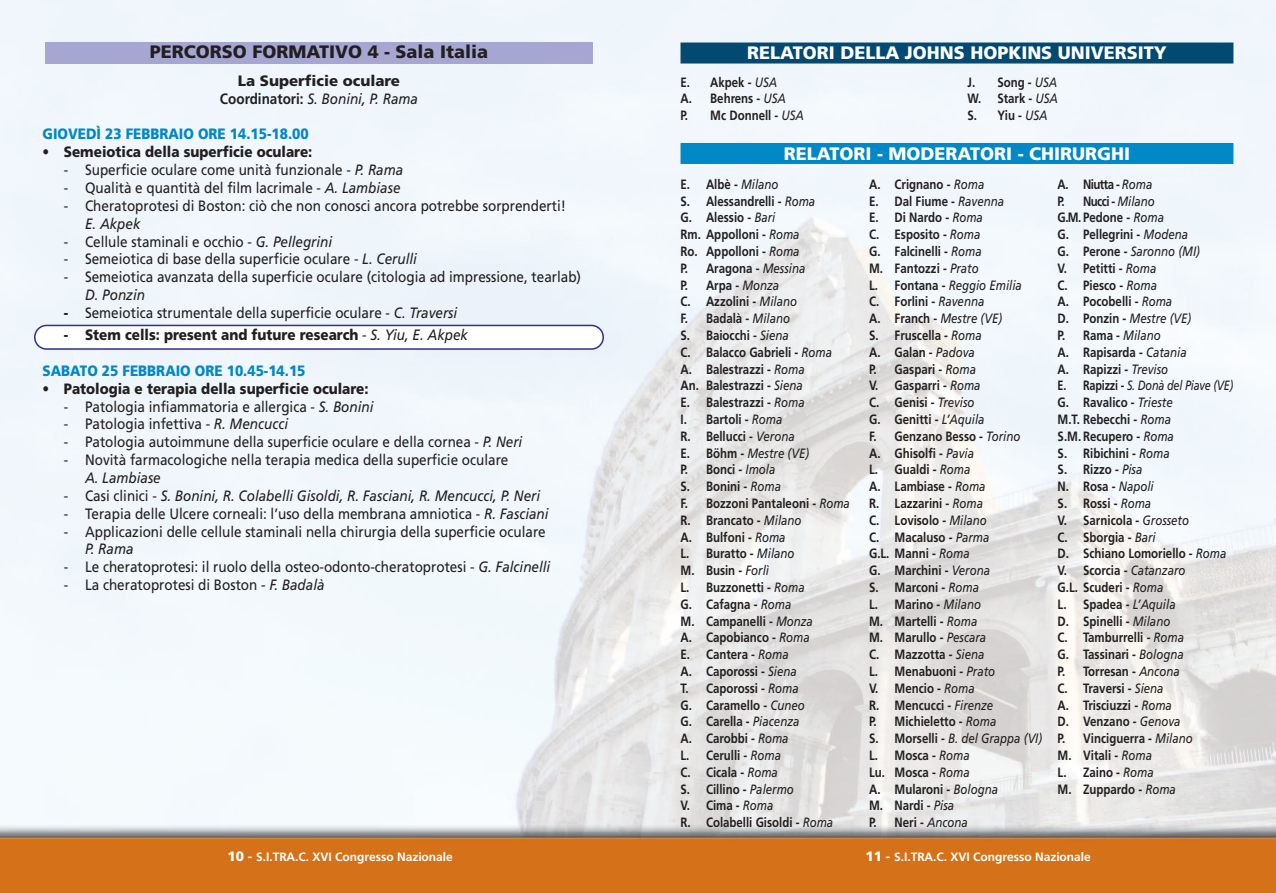
<style>
.page{position:relative;width:1276px;height:893px;background:#fff}
.page>*{position:absolute;margin:0;border:0;box-sizing:border-box;transform-origin:0 0}
.t1{font:900 18px "Frutiger";color:#fff}
.t2{font:900 18px "Frutiger";color:#231f20}
.t3{font:15px "Frutiger";color:#231f20;scale:.9 1}
.t4{font:900 15px "Frutiger";color:#231f20;scale:.9 1}
.t5{font:italic 15px "Frutiger";color:#231f20;scale:.9 1}
.t6{font:900 15px "Frutiger";color:#0088c7;scale:.9 1}
.t7{font:900 15px/17.9px "Frutiger";color:#231f20;text-align:center}
.t8{font:700 13.5px/16.8px "Frutiger";color:#231f20;scale:.85 1}
.t9{font:700 12px "Frutiger";color:#fff}
.s1{font-weight:700}
.s2{font-weight:400;font-style:italic}
.s3{font-style:italic}
.s4{font-weight:900}
.s5{font-weight:400}
.s6{font-style:normal}
.s7{font-weight:900;font-size:13.5px}
.s8{font-size:13.5px}
</style>
<div class="page">
<img style="left:0;top:0;width:1276px;height:893px">
<svg style="left:34px;top:325px;width:570px;height:25px"></svg>
<div style="left:46px;top:43px;width:546px;height:21px;background:#a6a6d2"></div>
<div style="left:680px;top:43px;width:553px;height:21px;background:#024a72"></div>
<div style="left:680px;top:143px;width:553px;height:21px;background:#0088c7"></div>
<h1 class="t2" style="left:150px;top:45px;width:339px">PERCORSO FORMATIVO 4 - Sala Italia</h1>
<h1 class="t1" style="left:747px;top:46px;width:421px">RELATORI DELLA JOHNS HOPKINS UNIVERSITY</h1>
<p class="t7" style="left:220px;top:73px;width:199px">La Superficie oculare<br><span class="s1">Coordinatori:</span> <span class="s2">S. Bonini, P. Rama</span></p>
<p class="t6" style="left:43px;top:128px;width:297px">GIOVEDÌ 23 FEBBRAIO ORE 14.15-18.00</p>
<p class="t4" style="left:43px;top:146px;width:301px">• Semeiotica della superficie oculare:</p>
<p class="t3" style="left:64px;top:164px;width:379px">- Superficie oculare come unità funzionale - <span class="s3">P. Rama</span></p>
<p class="t3" style="left:64px;top:182px;width:376px">- Qualità e quantità del film lacrimale - <span class="s3">A. Lambiase</span></p>
<p class="t3" style="left:64px;top:200px;width:559px">- Cheratoprotesi di Boston: ciò che non conosci ancora potrebbe sorprenderti!</p>
<p class="t5" style="left:85px;top:217px;width:63px">E. Akpek</p>
<p class="t3" style="left:64px;top:235px;width:300px">- Cellule staminali e occhio - <span class="s3">G. Pellegrini</span></p>
<p class="t3" style="left:64px;top:253px;width:394px">- Semeiotica di base della superficie oculare - <span class="s3">L. Cerulli</span></p>
<p class="t3" style="left:64px;top:271px;width:576px">- Semeiotica avanzata della superficie oculare (citologia ad impressione, tearlab)</p>
<p class="t5" style="left:85px;top:289px;width:68px">D. Ponzin</p>
<p class="t3" style="left:64px;top:307px;width:439px"><span class="s4">-</span> Semeiotica strumentale della superficie oculare - <span class="s3">C. Traversi</span></p>
<p class="t4" style="left:64px;top:329px;width:451px">- Stem cells: present and future research <span class="s5">-</span> <span class="s2">S. Yiu, E. Akpek</span></p>
<p class="t6" style="left:43px;top:365px;width:294px">SABATO 25 FEBBRAIO ORE 10.45-14.15</p>
<p class="t4" style="left:43px;top:382px;width:364px">• Patologia e terapia della superficie oculare:</p>
<p class="t3" style="left:64px;top:400px;width:346px">- Patologia infiammatoria e allergica - <span class="s3">S. Bonini</span></p>
<p class="t3" style="left:64px;top:418px;width:251px">- Patologia infettiva - <span class="s3">R. Mencucci</span></p>
<p class="t3" style="left:64px;top:436px;width:511px">- Patologia autoimmune della superficie oculare e della cornea - <span class="s3">P. Neri</span></p>
<p class="t3" style="left:64px;top:454px;width:495px">- Novità farmacologiche nella terapia medica della superficie oculare</p>
<p class="t5" style="left:85px;top:472px;width:86px">A. Lambiase</p>
<p class="t5" style="left:64px;top:490px;width:531px"><span class="s6">- Casi clinici -</span> S. Bonini, R. Colabelli Gisoldi, R. Fasciani, R. Mencucci, P. Neri</p>
<p class="t3" style="left:64px;top:507px;width:540px">- Terapia delle Ulcere corneali: l’uso della membrana amniotica - <span class="s3">R. Fasciani</span></p>
<p class="t3" style="left:64px;top:525px;width:537px">- Applicazioni delle cellule staminali nella chirurgia della superficie oculare</p>
<p class="t5" style="left:85px;top:543px;width:55px">P. Rama</p>
<p class="t3" style="left:64px;top:561px;width:542px">- Le cheratoprotesi: il ruolo della osteo-odonto-cheratoprotesi - <span class="s3">G. Falcinelli</span></p>
<p class="t3" style="left:64px;top:579px;width:291px">- La cheratoprotesi di Boston - <span class="s3">F. Badalà</span></p>
<p class="t8" style="left:680px;top:75px;width:147px">E. Akpek - <span class="s2">USA<br></span>A. Behrens - <span class="s2">USA<br></span>P. Mc Donnell - <span class="s2">USA</span></p>
<p class="t8" style="left:967px;top:75px;width:108px;text-align:justify">J. Song - <span class="s2">USA </span>W. Stark - <span class="s2">USA </span>S. Yiu - <span class="s2">USA</span></p>
<h1 class="t1" style="left:784px;top:146px;width:348px">RELATORI - MODERATORI - CHIRURGHI</h1>
<p class="t8" style="left:680px;top:177px;width:201px">E. Albè - <span class="s2">Milano<br></span>S. Alessandrelli - <span class="s2">Roma<br></span>G. Alessio - <span class="s2">Bari<br></span>Rm. Appolloni - <span class="s2">Roma<br></span>Ro. Appolloni - <span class="s2">Roma<br></span>P. Aragona - <span class="s2">Messina<br></span>P. Arpa - <span class="s2">Monza<br></span>C. Azzolini - <span class="s2">Milano<br></span>F. Badalà - <span class="s2">Milano<br></span>S. Baiocchi - <span class="s2">Siena<br></span>C. Balacco Gabrieli - <span class="s2">Roma<br></span>A. Balestrazzi - <span class="s2">Roma<br></span>An. Balestrazzi - <span class="s2">Siena<br></span>E. Balestrazzi - <span class="s2">Roma<br></span>I. Bartoli - <span class="s2">Roma<br></span>R. Bellucci - <span class="s2">Verona<br></span>E. Böhm - <span class="s2">Mestre (VE)<br></span>P. Bonci - <span class="s2">Imola<br></span>S. Bonini - <span class="s2">Roma<br></span>F. Bozzoni Pantaleoni - <span class="s2">Roma<br></span>R. Brancato - <span class="s2">Milano<br></span>A. Bulfoni - <span class="s2">Roma<br></span>L. Buratto - <span class="s2">Milano<br></span>M. Busin - <span class="s2">Forlì<br></span>L. Buzzonetti - <span class="s2">Roma<br></span>G. Cafagna - <span class="s2">Roma<br></span>M. Campanelli - <span class="s2">Monza<br></span>A. Capobianco - <span class="s2">Roma<br></span>E. Cantera - <span class="s2">Roma<br></span>A. Caporossi - <span class="s2">Siena<br></span>T. Caporossi - <span class="s2">Roma<br></span>G. Caramello - <span class="s2">Cuneo<br></span>G. Carella - <span class="s2">Piacenza<br></span>A. Carobbi - <span class="s2">Roma<br></span>L. Cerulli - <span class="s2">Roma<br></span>C. Cicala - <span class="s2">Roma<br></span>S. Cillino - <span class="s2">Palermo<br></span>V. Cima - <span class="s2">Roma<br></span>R. Colabelli Gisoldi - <span class="s2">Roma</span></p>
<p class="t8" style="left:869px;top:177px;width:205px">A. Crignano - <span class="s2">Roma<br></span>E. Dal Fiume - <span class="s2">Ravenna<br></span>E. Di Nardo - <span class="s2">Roma<br></span>C. Esposito - <span class="s2">Roma<br></span>G. Falcinelli - <span class="s2">Roma<br></span>M. Fantozzi - <span class="s2">Prato<br></span>L. Fontana - <span class="s2">Reggio Emilia<br></span>C. Forlini - <span class="s2">Ravenna<br></span>A. Franch - <span class="s2">Mestre (VE)<br></span>S. Fruscella - <span class="s2">Roma<br></span>A. Galan - <span class="s2">Padova<br></span>P. Gaspari - <span class="s2">Roma<br></span>V. Gasparri - <span class="s2">Roma<br></span>C. Genisi - <span class="s2">Treviso<br></span>G. Genitti - <span class="s2">L’Aquila<br></span>F. Genzano Besso - <span class="s2">Torino<br></span>A. Ghisolfi - <span class="s2">Pavia<br></span>L. Gualdi - <span class="s2">Roma<br></span>A. Lambiase - <span class="s2">Roma<br></span>R. Lazzarini - <span class="s2">Roma<br></span>C. Lovisolo - <span class="s2">Milano<br></span>C. Macaluso - <span class="s2">Parma<br></span>G.L. Manni - <span class="s2">Roma<br></span>G. Marchini - <span class="s2">Verona<br></span>S. Marconi - <span class="s2">Roma<br></span>L. Marino - <span class="s2">Milano<br></span>M. Martelli - <span class="s2">Roma<br></span>M. Marullo - <span class="s2">Pescara<br></span>C. Mazzotta - <span class="s2">Siena<br></span>L. Menabuoni - <span class="s2">Prato<br></span>V. Mencio - <span class="s2">Roma<br></span>R. Mencucci - <span class="s2">Firenze<br></span>P. Michieletto - <span class="s2">Roma<br></span>S. Morselli - <span class="s2">B. del Grappa (VI)<br></span>L. Mosca - <span class="s2">Roma<br></span>Lu. Mosca - <span class="s2">Roma<br></span>A. Mularoni - <span class="s2">Bologna<br></span>M. Nardi - <span class="s2">Pisa<br></span>P. Neri - <span class="s2">Ancona</span></p>
<p class="t8" style="left:1057px;top:177px;width:208px">A. Niutta - <span class="s2">Roma<br></span>P. Nucci - <span class="s2">Milano<br></span>G.M. Pedone - <span class="s2">Roma<br></span>G. Pellegrini - <span class="s2">Modena<br></span>G. Perone - <span class="s2">Saronno (MI)<br></span>V. Petitti - <span class="s2">Roma<br></span>C. Piesco - <span class="s2">Roma<br></span>A. Pocobelli - <span class="s2">Roma<br></span>D. Ponzin - <span class="s2">Mestre (VE)<br></span>P. Rama - <span class="s2">Milano<br></span>A. Rapisarda - <span class="s2">Catania<br></span>A. Rapizzi - <span class="s2">Treviso<br></span>E. Rapizzi - <span class="s2">S. Donà del Piave (VE)<br></span>G. Ravalico - <span class="s2">Trieste<br></span>M.T. Rebecchi - <span class="s2">Roma<br></span>S.M. Recupero - <span class="s2">Roma<br></span>S. Ribichini - <span class="s2">Roma<br></span>S. Rizzo - <span class="s2">Pisa<br></span>N. Rosa - <span class="s2">Napoli<br></span>S. Rossi - <span class="s2">Roma<br></span>V. Sarnicola - <span class="s2">Grosseto<br></span>C. Sborgia - <span class="s2">Bari<br></span>D. Schiano Lomoriello - <span class="s2">Roma<br></span>V. Scorcia - <span class="s2">Catanzaro<br></span>G.L. Scuderi - <span class="s2">Roma<br></span>L. Spadea - <span class="s2">L’Aquila<br></span>D. Spinelli - <span class="s2">Milano<br></span>C. Tamburrelli - <span class="s2">Roma<br></span>G. Tassinari - <span class="s2">Bologna<br></span>P. Torresan - <span class="s2">Ancona<br></span>C. Traversi - <span class="s2">Siena<br></span>A. Trisciuzzi - <span class="s2">Roma<br></span>D. Venzano - <span class="s2">Genova<br></span>P. Vinciguerra - <span class="s2">Milano<br></span>M. Vitali - <span class="s2">Roma<br></span>L. Zaino - <span class="s2">Roma<br></span>M. Zuppardo - <span class="s2">Roma</span></p>
<p class="t9" style="left:228px;top:852px;width:227px"><span class="s7">10</span> <span class="s8">-</span> S.I.TRA.C. XVI Congresso Nazionale</p>
<p class="t9" style="left:865px;top:852px;width:227px"><span class="s7">11</span> <span class="s8">-</span> S.I.TRA.C. XVI Congresso Nazionale</p>
</div>
